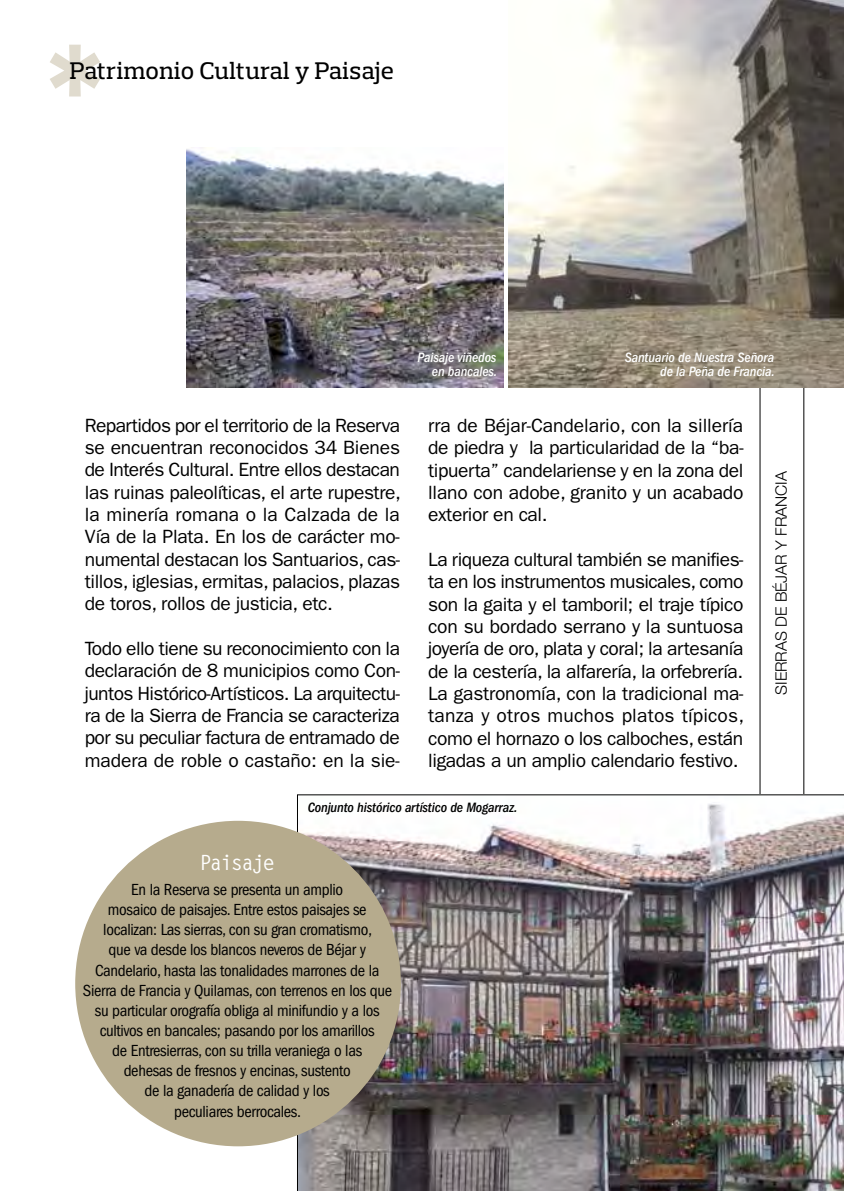
<style>
.page{position:relative;width:844px;height:1191px;background:#fff}
.page>*{position:absolute;margin:0;border:0;box-sizing:border-box;transform-origin:0 0}
.t1{font:500 24.5px "Prelo Slab";letter-spacing:.02em;color:#000}
.t2{font:700 21px "Letter Gothic Std";letter-spacing:-.1em;color:#fff}
.t3{font:19.25px/22.4px "ITC Franklin Gothic Std";letter-spacing:-.02em;color:#000;text-align:justify}
.t4{font:condensed 16.62px/20.1px "ITC Franklin Gothic Std";letter-spacing:-.02em;color:#000;text-align:center}
.t5{font:300 15.75px "Helvetica Neue LT Std";color:#000}
.t6{font:italic 500 condensed 14px/14px "ITC Franklin Gothic Std";letter-spacing:-.01em;color:#fff;text-align:right}
.t7{font:italic 500 condensed 14px "ITC Franklin Gothic Std";letter-spacing:-.01em;color:#000}
</style>
<div class="page">
<svg style="left:50px;top:45px;width:50px;height:51px"></svg>
<svg style="left:759px;top:387px;width:44px;height:407px"></svg>
<img style="left:508px;top:0;width:335px;height:387px">
<img style="left:186px;top:149px;width:317px;height:238px">
<img style="left:297px;top:794px;width:546px;height:397px">
<div style="left:75px;top:820px;width:326px;height:326px;background:#b6ab8d;border-radius:50%"></div>
<p class="t1" style="left:70px;top:56px;width:325px">Patrimonio Cultural y Paisaje</p>
<p class="t3" style="left:85px;top:414px;width:317px">Repartidos por el territorio de la Reserva se encuentran reconocidos 34 Bienes de Interés Cultural. Entre ellos destacan las ruinas paleolíticas, el arte rupestre, la minería romana o la Calzada de la Vía de la Plata. En los de carácter mo&shy;numental destacan los Santuarios, cas&shy;tillos, iglesias, ermitas, palacios, plazas de toros, rollos de justicia, etc.</p>
<p class="t3" style="left:85px;top:637px;width:317px">Todo ello tiene su reconocimiento con la declaración de 8 municipios como Con&shy;juntos Histórico-Artísticos. La arquitectu&shy;ra de la Sierra de Francia se caracteriza por su peculiar factura de entramado de madera de roble o castaño: en la sie-</p>
<p class="t6" style="left:417px;top:350px;width:81px">Paisaje viñedos en bancales.</p>
<p class="t6" style="left:624px;top:350px;width:151px">Santuario de Nuestra Señora de la Peña de Francia.</p>
<p class="t3" style="left:428px;top:414px;width:317px">rra de Béjar-Candelario, con la sillería de piedra y la particularidad de la “ba&shy;tipuerta” candelariense y en la zona del llano con adobe, granito y un acabado exterior en cal.</p>
<p class="t3" style="left:428px;top:548px;width:317px">La riqueza cultural también se manifies&shy;ta en los instrumentos musicales, como son la gaita y el tamboril; el traje típico con su bordado serrano y la suntuosa joyería de oro, plata y coral; la artesanía de la cestería, la alfarería, la orfebrería.<br>La gastronomía, con la tradicional ma&shy;tanza y otros muchos platos típicos, como el hornazo o los calboches, están ligadas a un amplio calendario festivo.</p>
<p class="t5" style="left:771px;top:695px;width:225px;rotate:-90deg">SIERRAS DE BÉJAR Y FRANCIA</p>
<p class="t7" style="left:308px;top:799px;width:211px">Conjunto histórico artístico de Mogarraz.</p>
<p class="t2" style="left:199px;top:849px;width:77px">Paisaje</p>
<p class="t4" style="left:83px;top:879px;width:311px">En la Reserva se presenta un amplio<br>mosaico de paisajes. Entre estos paisajes se localizan: Las sierras, con su gran cromatismo,<br>que va desde los blancos neveros de Béjar y Candelario, hasta las tonalidades marrones de la Sierra de Francia y Quilamas, con terrenos en los que su particular orografía obliga al minifundio y a los cultivos en bancales; pasando por los amarillos<br>de Entresierras, con su trilla veraniega o las<br>dehesas de fresnos y encinas, sustento<br>de la ganadería de calidad y los<br>peculiares berrocales.</p>
</div>
